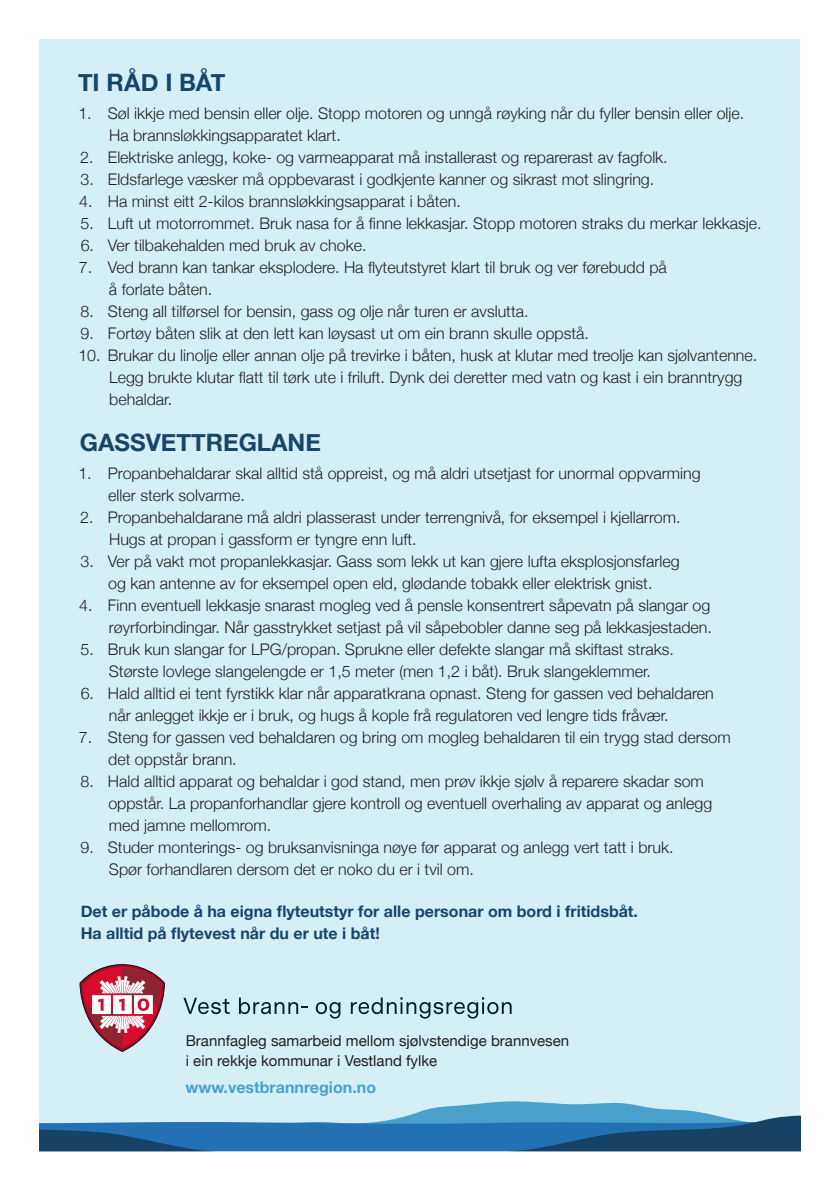
<style>
.page{position:relative;width:840px;height:1191px;background:#fff}
.page>*{position:absolute;margin:0;border:0;box-sizing:border-box;transform-origin:0 0}
.t1{font:700 24px "Helvetica Neue";color:#164669}
.t2{font:300 16px/22px "Helvetica Neue";color:#231f20}
.t3{font:700 16px/22px "Helvetica Neue";color:#164669}
.t4{font:700 16px "Helvetica Neue";color:#47a2cb}
.t5{font:15px/20px "Helvetica Neue";color:#231f20}
</style>
<div class="page">
<div style="left:40px;top:40px;width:759px;height:1111px;background:#d5eff7"></div>
<svg style="left:40px;top:1101px;width:759px;height:50px"></svg>
<svg style="left:79px;top:964px;width:86px;height:88px"></svg>
<svg style="left:183px;top:997px;width:46px;height:17px"></svg>
<svg style="left:239px;top:997px;width:69px;height:17px"></svg>
<svg style="left:315px;top:1002px;width:25px;height:16px"></svg>
<svg style="left:350px;top:997px;width:161px;height:21px"></svg>
<h1 class="t1" style="left:78px;top:64px;width:149px">TI RÅD I BÅT</h1>
<p class="t2" style="left:109px;top:101px;width:636px;text-indent:-31px">1. Søl ikkje med bensin eller olje. Stopp motoren og unngå røyking når du fyller bensin eller olje.<br>Ha brannsløkkingsapparatet klart.</p>
<p class="t2" style="left:80px;top:145px;width:588px">2. Elektriske anlegg, koke- og varmeapparat må installerast og reparerast av fagfolk.</p>
<p class="t2" style="left:80px;top:167px;width:575px">3. Eldsfarlege væsker må oppbevarast i godkjente kanner og sikrast mot slingring.</p>
<p class="t2" style="left:79px;top:189px;width:383px">4. Ha minst eitt 2-kilos brannsløkkingsapparat i båten.</p>
<p class="t2" style="left:80px;top:211px;width:682px">5. Luft ut motorrommet. Bruk nasa for å finne lekkasjar. Stopp motoren straks du merkar lekkasje.</p>
<p class="t2" style="left:81px;top:233px;width:287px">6. Ver tilbakehalden med bruk av choke.</p>
<p class="t2" style="left:109px;top:255px;width:559px;text-indent:-30px">7. Ved brann kan tankar eksplodere. Ha flyteutstyret klart til bruk og ver førebudd på å forlate båten.</p>
<p class="t2" style="left:80px;top:299px;width:449px">8. Steng all tilførsel for bensin, gass og olje når turen er avslutta.</p>
<p class="t2" style="left:80px;top:321px;width:509px">9. Fortøy båten slik at den lett kan løysast ut om ein brann skulle oppstå.</p>
<p class="t2" style="left:109px;top:343px;width:649px;text-indent:-31px">10. Brukar du linolje eller annan olje på trevirke i båten, husk at klutar med treolje kan sjølvantenne.<br>Legg brukte klutar flatt til tørk ute i friluft. Dynk dei deretter med vatn og kast i ein branntrygg behaldar.</p>
<h1 class="t1" style="left:80px;top:424px;width:242px">GASSVETTREGLANE</h1>
<p class="t2" style="left:108px;top:461px;width:593px;text-indent:-30px">1. Propanbehaldarar skal alltid stå oppreist, og må aldri utsetjast for unormal oppvarming eller sterk solvarme.</p>
<p class="t2" style="left:109px;top:505px;width:572px;text-indent:-29px">2. Propanbehaldarane må aldri plasserast under terrengnivå, for eksempel i kjellarrom.<br>Hugs at propan i gassform er tyngre enn luft.</p>
<p class="t2" style="left:80px;top:549px;width:600px;text-align:center">3. Ver på vakt mot propanlekkasjar. Gass som lekk ut kan gjere lufta eksplosjonsfarleg og kan antenne av for eksempel open eld, glødande tobakk eller elektrisk gnist.</p>
<p class="t2" style="left:79px;top:593px;width:634px;text-align:right">4. Finn eventuell lekkasje snarast mogleg ved å pensle konsentrert såpevatn på slangar og røyrforbindingar. Når gasstrykket setjast på vil såpebobler danne seg på lekkasjestaden.</p>
<p class="t2" style="left:80px;top:637px;width:594px;text-align:center">5. Bruk kun slangar for LPG/propan. Sprukne eller defekte slangar må skiftast straks.<br>Største lovlege slangelengde er 1,5 meter (men 1,2 i båt). Bruk slangeklemmer.</p>
<p class="t2" style="left:109px;top:681px;width:606px;text-indent:-28px">6. Hald alltid ei tent fyrstikk klar når apparatkrana opnast. Steng for gassen ved behaldaren når anlegget ikkje er i bruk, og hugs å kople frå regulatoren ved lengre tids fråvær.</p>
<p class="t2" style="left:108px;top:725px;width:623px;text-indent:-29px">7. Steng for gassen ved behaldaren og bring om mogleg behaldaren til ein trygg stad dersom det oppstår brann.</p>
<p class="t2" style="left:108px;top:769px;width:605px;text-indent:-28px">8. Hald alltid apparat og behaldar i god stand, men prøv ikkje sjølv å reparere skadar som oppstår. La propanforhandlar gjere kontroll og eventuell overhaling av apparat og anlegg med jamne mellomrom.</p>
<p class="t2" style="left:109px;top:835px;width:566px;text-indent:-28px">9. Studer monterings- og bruksanvisninga nøye før apparat og anlegg vert tatt i bruk.<br>Spør forhandlaren dersom det er noko du er i tvil om.</p>
<p class="t3" style="left:81px;top:900px;width:558px">Det er påbode å ha eigna flyteutstyr for alle personar om bord i fritidsbåt.<br>Ha alltid på flytevest når du er ute i båt!</p>
<p class="t5" style="left:185px;top:1032px;width:385px">Brannfagleg samarbeid mellom sjølvstendige brannvesen i ein rekkje kommunar i Vestland fylke</p>
<p class="t4" style="left:185px;top:1074px;width:192px">www.vestbrannregion.no</p>
</div>
